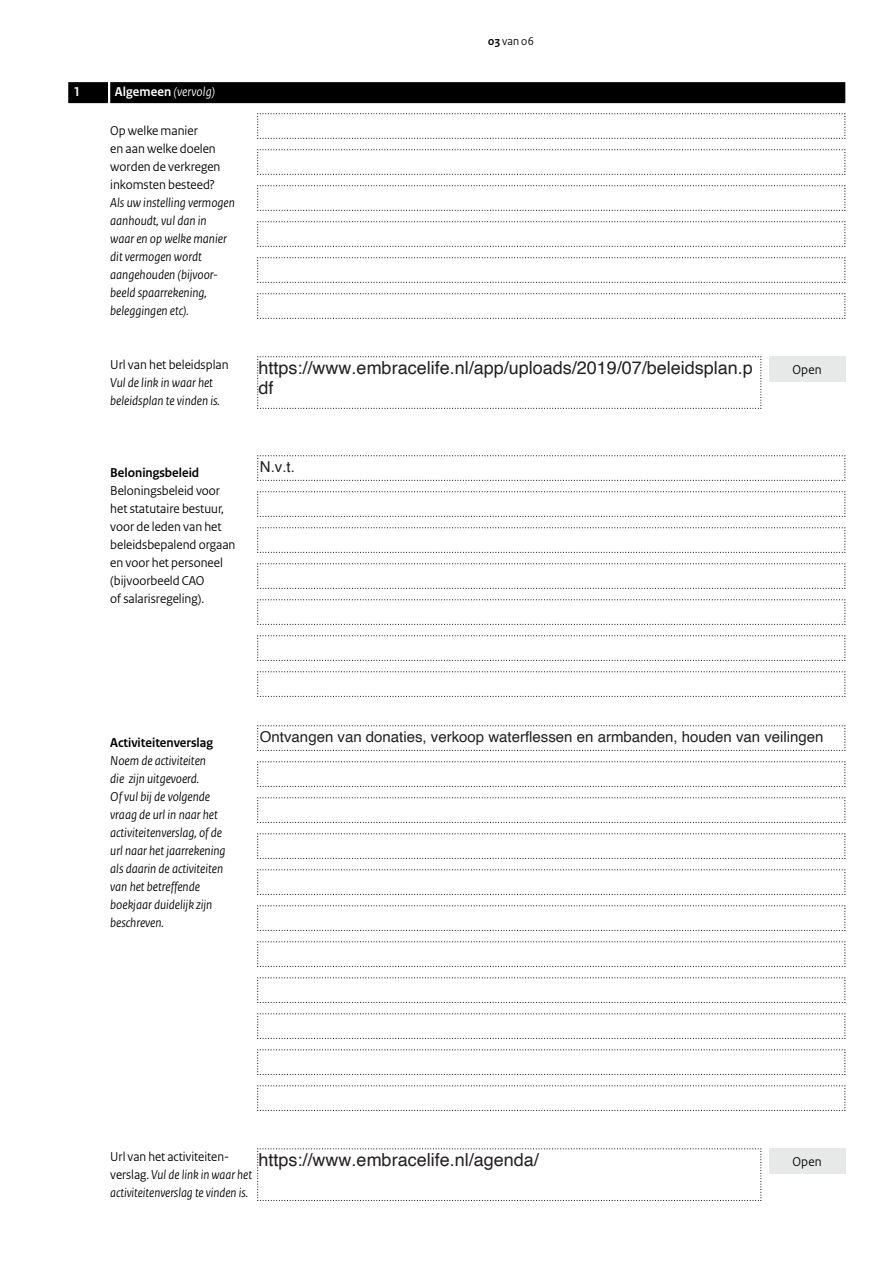
<style>
.page{position:relative;width:893px;height:1263px;background:#fff}
.page>*{position:absolute;margin:0;border:0;box-sizing:border-box;transform-origin:0 0}
.t1{font:18px/20.1px "Helvetica";color:#231f20}
.t2{font:15px "Helvetica";color:#231f20}
.t3{font:italic 13.5px/18px "Rijksoverheid Sans Heading";color:#000001}
.t4{font:13.5px/18px "Rijksoverheid Sans Heading";color:#000001}
.t5{font:700 13.5px "Rijksoverheid Sans Heading";color:#000001}
.t6{font:italic 13.5px "Rijksoverheid Sans Heading";letter-spacing:.01em;color:#fff}
.t7{font:700 13.5px "Rijksoverheid Sans Heading";color:#fff}
.t8{font:12px "Rijksoverheid Sans Heading";color:#000001}
.s1{font-weight:700;font-style:normal}
.s2{font-weight:700}
.s3{font-style:normal}
</style>
<div class="page">
<svg style="left:257px;top:149px;width:589px;height:26px"></svg>
<svg style="left:257px;top:293px;width:589px;height:26px"></svg>
<svg style="left:257px;top:185px;width:589px;height:26px"></svg>
<svg style="left:257px;top:221px;width:589px;height:26px"></svg>
<svg style="left:257px;top:455px;width:589px;height:26px"></svg>
<svg style="left:257px;top:527px;width:589px;height:26px"></svg>
<svg style="left:257px;top:599px;width:589px;height:26px"></svg>
<svg style="left:257px;top:671px;width:589px;height:26px"></svg>
<svg style="left:257px;top:356px;width:505px;height:53px"></svg>
<svg style="left:257px;top:1148px;width:505px;height:53px"></svg>
<svg style="left:257px;top:491px;width:589px;height:26px"></svg>
<svg style="left:257px;top:563px;width:589px;height:26px"></svg>
<svg style="left:257px;top:635px;width:589px;height:26px"></svg>
<svg style="left:257px;top:725px;width:589px;height:26px"></svg>
<svg style="left:257px;top:761px;width:589px;height:26px"></svg>
<svg style="left:257px;top:797px;width:589px;height:26px"></svg>
<svg style="left:257px;top:833px;width:589px;height:26px"></svg>
<svg style="left:257px;top:869px;width:589px;height:26px"></svg>
<svg style="left:257px;top:905px;width:589px;height:26px"></svg>
<svg style="left:257px;top:941px;width:589px;height:26px"></svg>
<svg style="left:257px;top:977px;width:589px;height:26px"></svg>
<svg style="left:257px;top:1013px;width:589px;height:26px"></svg>
<svg style="left:257px;top:1049px;width:589px;height:26px"></svg>
<svg style="left:257px;top:1085px;width:589px;height:26px"></svg>
<svg style="left:257px;top:113px;width:589px;height:26px"></svg>
<svg style="left:257px;top:257px;width:589px;height:26px"></svg>
<div style="left:110px;top:82px;width:735px;height:21px;background:#000001"></div>
<div style="left:68px;top:82px;width:40px;height:21px;background:#000001"></div>
<div style="left:769px;top:356px;width:76px;height:26px;background:#e6e9e8"></div>
<div style="left:769px;top:1148px;width:76px;height:26px;background:#e6e9e8"></div>
<p class="t7" style="left:73px;top:84px;width:8px">1</p>
<p class="t6" style="left:115px;top:84px;width:102px"><span class="s1">Algemeen</span> (vervolg)</p>
<p class="t4" style="left:110px;top:122px;width:112px">Op welke manier<br>en aan welke doelen worden de verkregen inkomsten besteed?</p>
<p class="t3" style="left:110px;top:194px;width:126px">Als uw instelling vermogen aanhoudt, vul dan in<br>waar en op welke manier dit vermogen wordt aangehouden (bijvoor&shy;beeld spaarrekening, beleggingen etc).</p>
<p class="t4" style="left:110px;top:356px;width:120px">Url van het beleidsplan</p>
<p class="t3" style="left:110px;top:374px;width:111px">Vul de link in waar het beleidsplan te vinden is.</p>
<p class="t5" style="left:110px;top:465px;width:91px">Beloningsbeleid</p>
<p class="t4" style="left:110px;top:482px;width:127px">Beloningsbeleid voor het statutaire bestuur, voor de leden van het beleidsbepalend orgaan en voor het personeel (bijvoorbeeld CAO<br>of salarisregeling).</p>
<p class="t8" style="left:488px;top:34px;width:47px"><span class="s2">03</span> van 06</p>
<h1 class="t1" style="left:259px;top:358px;width:496px">https://www.embracelife.nl/app/uploads/2019/07/beleidsplan.p df</h1>
<p class="t2" style="left:260px;top:455px;width:37px">N.v.t.</p>
<p class="t4" style="left:792px;top:361px;width:31px">Open</p>
<p class="t5" style="left:110px;top:735px;width:104px">Activiteitenverslag</p>
<p class="t3" style="left:110px;top:752px;width:117px">Noem de activiteiten<br>die zijn uitgevoerd.<br>Ofvul bij de volgende vraag de url in naar het activiteitenverslag, of de url naar het jaarrekening als daarin de activiteiten van het betreffende boekjaar duidelijk zijn beschreven.</p>
<p class="t2" style="left:260px;top:725px;width:565px">Ontvangen van donaties, verkoop waterflessen en armbanden, houden van veilingen</p>
<p class="t3" style="left:110px;top:1148px;width:143px"><span class="s3">Url van het activiteiten&shy;verslag.</span> Vul de link in waar het activiteitenverslag te vinden is.</p>
<h1 class="t1" style="left:259px;top:1150px;width:282px">https://www.embracelife.nl/agenda/</h1>
<p class="t4" style="left:792px;top:1153px;width:31px">Open</p>
</div>
